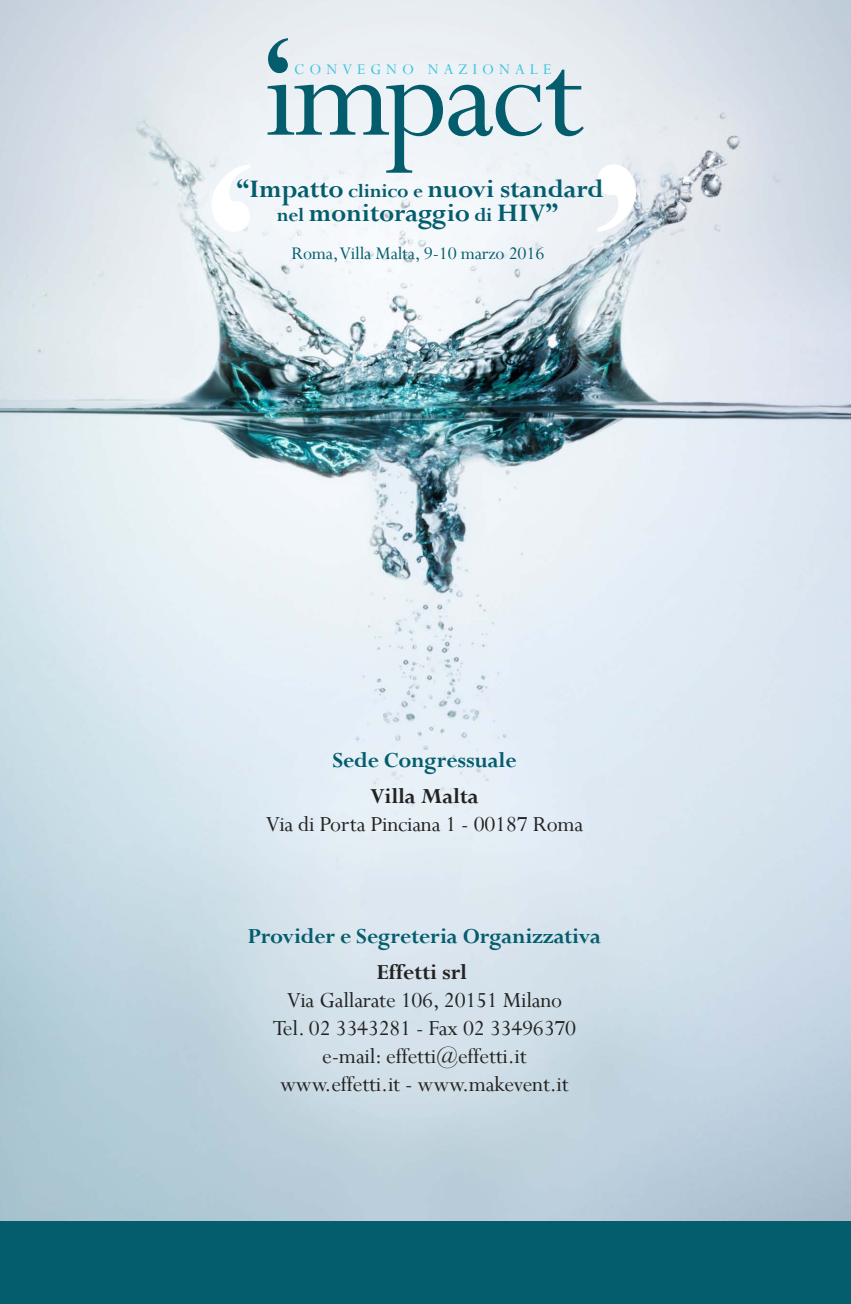
<style>
.page{position:relative;width:851px;height:1304px;background:#fff}
.page>*{position:absolute;margin:0;border:0;box-sizing:border-box;transform-origin:0 0}
.t1{font:700 28.2px/23.6px "Perpetua";letter-spacing:-.01em;color:#045d6d;text-align:center}
.t2{font:24px/28px "Perpetua";letter-spacing:-.01em;color:#222221;text-align:center}
.t3{font:700 24px "Perpetua";letter-spacing:-.01em;color:#045d6d}
.t4{font:700 24px "Perpetua";letter-spacing:-.01em;color:#222221}
.t5{font:19.8px "Perpetua";letter-spacing:-.01em;color:#045d6d}
.t6{font:16.4px "Perpetua";letter-spacing:.3em;color:#39c4dc}
.s1{font-size:21.2px}
</style>
<div class="page">
<img style="left:0;top:0;width:850px;height:1222px">
<svg style="left:267px;top:38px;width:316px;height:135px"></svg>
<svg style="left:212px;top:164px;width:38px;height:68px"></svg>
<svg style="left:597px;top:164px;width:39px;height:68px"></svg>
<div style="left:0;top:1222px;width:850px;height:82px;background:#045d6d"></div>
<p class="t6" style="left:294px;top:59px;width:259px">CONVEGNO NAZIONALE</p>
<p class="t1" style="left:236px;top:177px;width:369px">“Impatto <span class="s1">clinico e</span> nuovi standard <span class="s1">nel</span> monitoraggio <span class="s1">di</span> HIV”</p>
<p class="t5" style="left:291px;top:241px;width:254px">Roma, Villa Malta, 9-10 marzo 2016</p>
<p class="t3" style="left:332px;top:744px;width:186px">Sede Congressuale</p>
<p class="t4" style="left:370px;top:780px;width:110px">Villa Malta</p>
<p class="t2" style="left:265px;top:809px;width:319px">Via di Porta Pinciana 1 - 00187 Roma</p>
<p class="t3" style="left:248px;top:920px;width:354px">Provider e Segreteria Organizzativa</p>
<p class="t4" style="left:376px;top:956px;width:92px">Effetti srl</p>
<p class="t2" style="left:273px;top:985px;width:305px">Via Gallarate 106, 20151 Milano<br>Tel. 02 3343281 - Fax 02 33496370 e-mail: effetti@effetti.it www.effetti.it - www.makevent.it</p>
</div>
